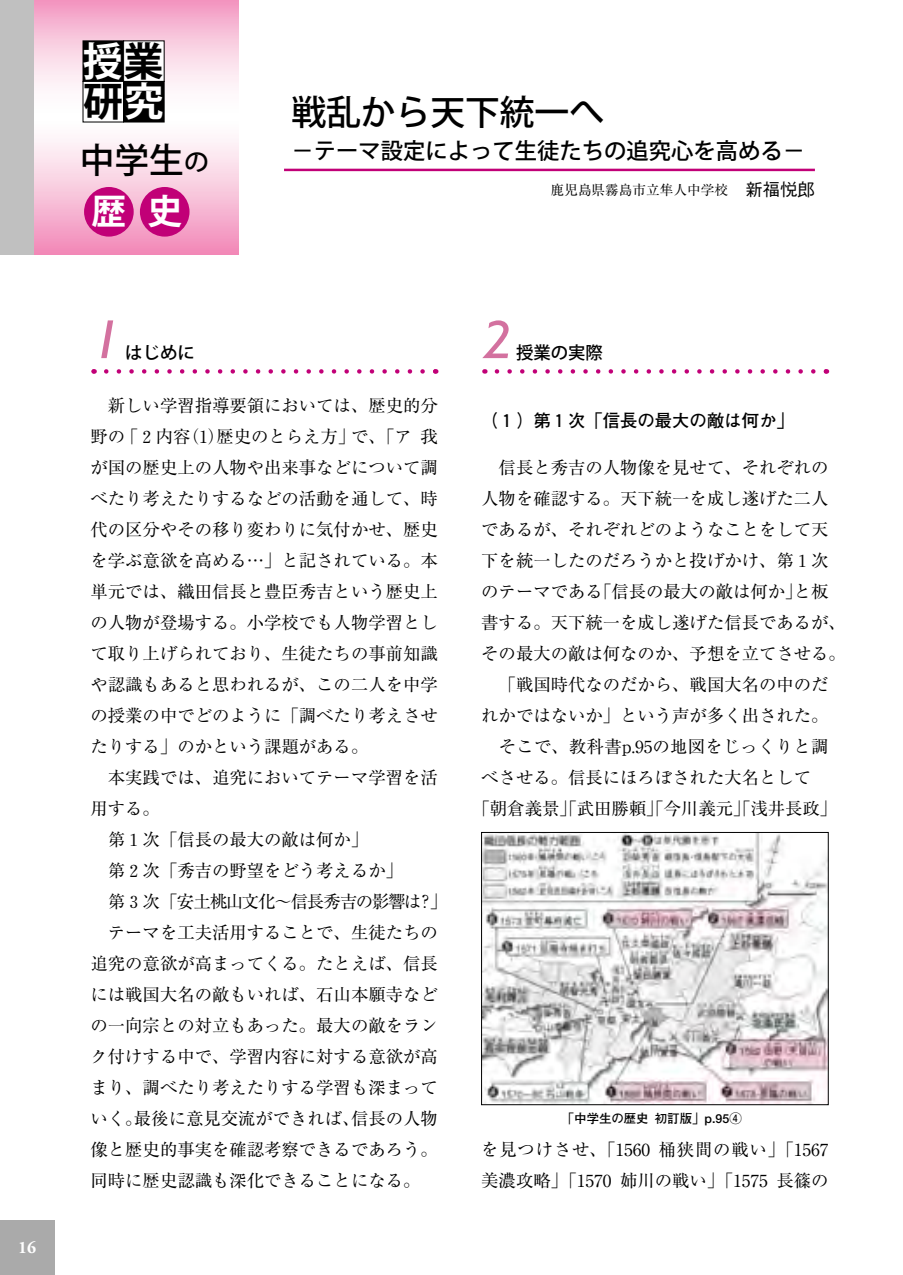
<style>
.page{position:relative;width:903px;height:1275px;background:#fff}
.page>*{position:absolute;margin:0;border:0;box-sizing:border-box;transform-origin:0 0}
.t1{font:italic 54.6px "Gill Sans";color:#d3719f;scale:1.11 1}
.t2{font:39.73px/40.6px "Koz Go Std Bold 83 pv RKSJ H";color:#fff}
.t3{font:500 34.65px "Koz Go Std";color:#000}
.t4{font:34.65px "Koz Go Std Medium 83 pv RKSJ H";color:#000}
.t5{font:34.65px "Koz Go Std Bold 83 pv RKSJ H";color:#fff}
.t6{font:500 22.4px "Koz Go Std";color:#000}
.t7{font:17.32px/31px "Ryumin";color:#000}
.t8{font:17.32px "Ryumin";letter-spacing:-.045em;color:#000}
.t9{font:700 17.32px "Futo Go B101";color:#000}
.t10{font:500 17.32px "Koz Go Std";color:#000}
.t11{font:700 17.32px "Adobe Garamond";color:#fff}
.t12{font:13.65px "Ryumin";color:#000}
.t13{font:700 12.42px "Futo Go B101";color:#000}
.s1{color:#000}
.s2{font-size:24.85px}
.s3{font-family:"Gothic BBB";font-weight:500;font-size:17.32px}
.s4{font-family:"BLS Gaiji ST Ftg";font-weight:400}
</style>
<div class="page">
<div style="left:0;top:1220px;width:55px;height:55px;background:#aaa"></div>
<svg style="left:33px;top:0;width:205px;height:254px"></svg>
<div style="left:84px;top:187px;width:50px;height:50px;background:#c10077;border-radius:50%"></div>
<div style="left:140px;top:187px;width:50px;height:50px;background:#c10077;border-radius:50%"></div>
<div style="left:0;top:0;width:33px;height:254px;background:#c0c0c0"></div>
<div style="left:83px;top:41px;width:41px;height:40px;background:#000"></div>
<div style="left:83px;top:40px;width:41px;height:42px;border:1px solid #000"></div>
<div style="left:124px;top:41px;width:40px;height:40px;background:#fff"></div>
<div style="left:83px;top:81px;width:41px;height:41px;background:#fff"></div>
<div style="left:83px;top:81px;width:41px;height:41px;border:1px solid #000"></div>
<div style="left:124px;top:81px;width:40px;height:41px;background:#000"></div>
<div style="left:123px;top:81px;width:42px;height:41px;border:1px solid #000"></div>
<hr style="left:284px;top:169px;width:531px;height:2px;background:#c10077">
<svg style="left:94px;top:369px;width:342px;height:5px"></svg>
<svg style="left:484px;top:369px;width:343px;height:5px"></svg>
<img style="left:483px;top:834px;width:343px;height:269px">
<div style="left:481px;top:832px;width:347px;height:273px;border:1px solid #000"></div>
<p class="t11" style="left:18px;top:1238px;width:20px">16</p>
<p class="t2" style="left:83px;top:43px;width:82px">授<span class="s1">業研</span>究</p>
<p class="t4" style="left:80px;top:138px;width:130px">中学生<span class="s2">の</span></p>
<p class="t5" style="left:91px;top:189px;width:92px">歴 史</p>
<p class="t3" style="left:291px;top:90px;width:314px">戦乱から天下統一へ</p>
<p class="t6" style="left:291px;top:136px;width:515px">－テーマ設定によって生徒たちの追究心を高める－</p>
<p class="t12" style="left:551px;top:182px;width:266px">鹿児島県霧島市立隼人中学校 <span class="s3">新福悦郎</span></p>
<p class="t1" style="left:91px;top:308px;width:30px">1</p>
<p class="t10" style="left:125px;top:341px;width:71px">はじめに</p>
<p class="t7" style="left:91px;top:389px;width:349px;text-align:justify">　新しい学習指導要領においては、歴史的分野の「２内容（1）歴史のとらえ方」で、「ア我が国の歴史上の人物や出来事などについて調べたり考えたりするなどの活動を通して、時代の区分やその移り変わりに気付かせ、歴史を学ぶ意欲を高める…」と記されている。本単元では、織田信長と豊臣秀吉という歴史上の人物が登場する。小学校でも人物学習として取り上げられており、生徒たちの事前知識や認識もあると思われるが、この二人を中学の授業の中でどのように「調べたり考えさせたりする」のかという課題がある。</p>
<p class="t7" style="left:91px;top:761px;width:349px">　本実践では、追究においてテーマ学習を活用する。</p>
<p class="t7" style="left:91px;top:823px;width:279px">　第１次「信長の最大の敵は何か」</p>
<p class="t7" style="left:91px;top:854px;width:314px">　第２次「秀吉の野望をどう考えるか」</p>
<p class="t8" style="left:91px;top:891px;width:358px">　第３次「安土桃山文化～信長秀吉の影響は？」</p>
<p class="t7" style="left:91px;top:916px;width:349px;text-align:justify">　テーマを工夫活用することで、生徒たちの追究の意欲が高まってくる。たとえば、信長には戦国大名の敵もいれば、石山本願寺などの一向宗との対立もあった。最大の敵をランク付けする中で、学習内容に対する意欲が高まり、調べたり考えたりする学習も深まっていく｡最後に意見交流ができれば､信長の人物像と歴史的事実を確認考察できるであろう。同時に歴史認識も深化できることになる。</p>
<p class="t1" style="left:481px;top:308px;width:30px">2</p>
<p class="t10" style="left:516px;top:341px;width:88px">授業の実際</p>
<p class="t9" style="left:481px;top:411px;width:314px">（１）第１次「信長の最大の敵は何か」</p>
<p class="t7" style="left:481px;top:451px;width:366px">　信長と秀吉の人物像を見せて、それぞれの人物を確認する。天下統一を成し遂げた二人であるが、それぞれどのようなことをして天下を統一したのだろうかと投げかけ、第１次のテーマである「信長の最大の敵は何か」と板書する。天下統一を成し遂げた信長であるが、その最大の敵は何なのか、予想を立てさせる。</p>
<p class="t7" style="left:481px;top:668px;width:349px">　「戦国時代なのだから、戦国大名の中のだれかではないか」という声が多く出された。</p>
<p class="t7" style="left:481px;top:730px;width:349px">　そこで、教科書p.95の地図をじっくりと調べさせる。信長にほろぼされた大名として</p>
<p class="t7" style="left:472px;top:792px;width:366px">「朝倉義景」「武田勝頼」「今川義元」「浅井長政」</p>
<p class="t13" style="left:562px;top:1111px;width:181px">「中学生の歴史初訂版」p.95<span class="s4">潺</span></p>
<p class="t7" style="left:481px;top:1133px;width:349px">を見つけさせ、「1560 桶狭間の戦い」「1567美濃攻略」「1570 姉川の戦い」「1575 長篠の</p>
</div>
